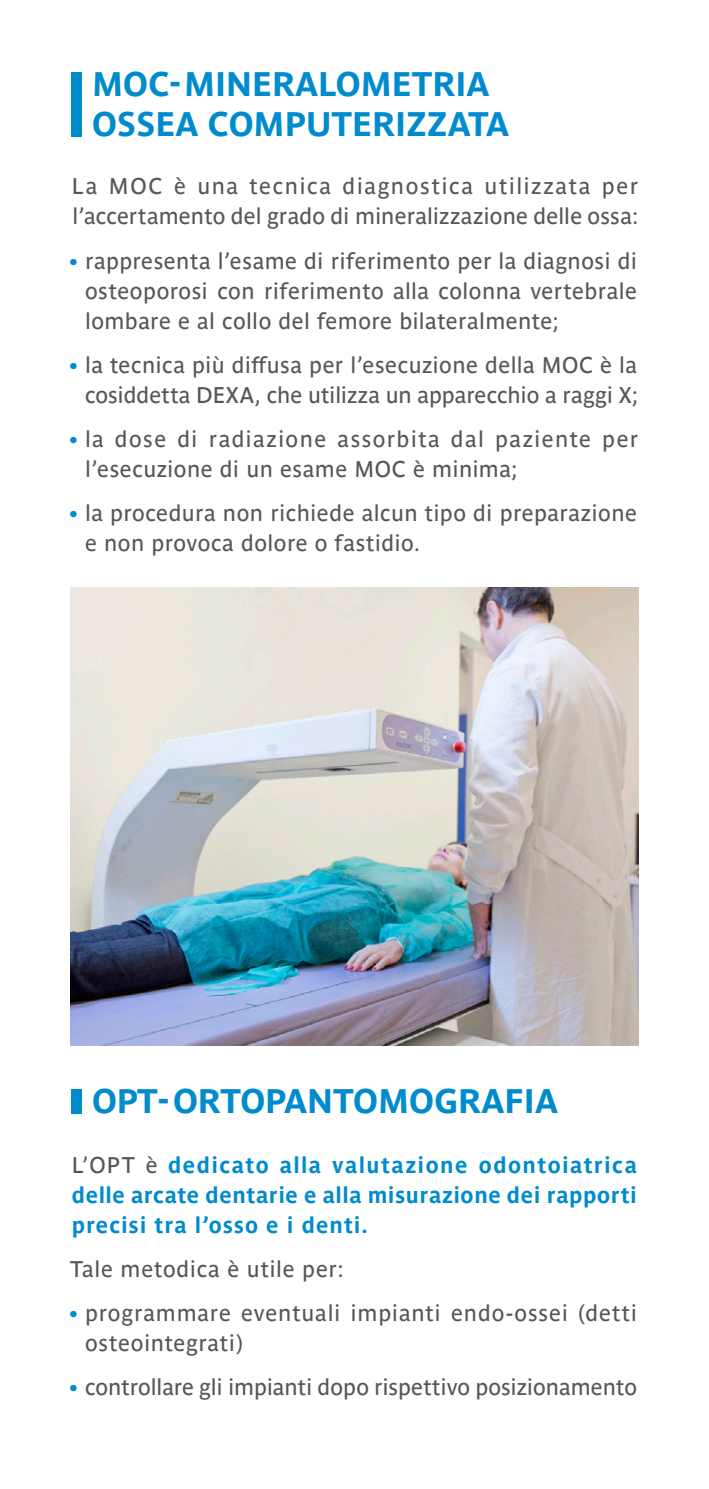
<style>
.page{position:relative;width:709px;height:1489px;background:#fff}
.page>*{position:absolute;margin:0;border:0;box-sizing:border-box;transform-origin:0 0}
.t1{font:700 33.75px "Parisine Ptf";color:#008bcc}
.t2{font:22.5px/30px "Parisine Ptf";letter-spacing:.02em;color:#575756}
.t3{font:700 22.5px/30px "Parisine Ptf";letter-spacing:.03em;color:#008bcc;text-align:justify}
.t4{font:22.5px/30px "Parisine Ptf";letter-spacing:.055em;color:#575756}
.t5{font:22.5px "Parisine Ptf";color:#575756}
.s1{font-weight:700;color:#008bcc}
.s2{font-weight:400;color:#575756}
</style>
<div class="page">
<div style="left:71px;top:72px;width:10px;height:64px;background:#008bcc"></div>
<img style="left:71px;top:587px;width:567px;height:458px">
<div style="left:71px;top:1089px;width:10px;height:24px;background:#008bcc"></div>
<p class="t1" style="left:92px;top:59px;width:399px">MOC-MINERALOMETRIA</p>
<p class="t1" style="left:92px;top:99px;width:419px">OSSEA COMPUTERIZZATA</p>
<p class="t2" style="left:72px;top:169px;width:568px">La MOC è una tecnica diagnostica utilizzata per l’accertamento del grado di mineralizzazione delle ossa:</p>
<p class="t2" style="left:85px;top:243px;width:553px;text-align:justify;text-indent:-15px"><span class="s1">•</span> rappresenta l’esame di riferimento per la diagnosi di osteoporosi con riferimento alla colonna vertebrale lombare e al collo del femore bilateralmente;</p>
<p class="t2" style="left:70px;top:348px;width:570px;text-align:right"><span class="s1">•</span> la tecnica più diffusa per l’esecuzione della MOC è la cosiddetta DEXA, che utilizza un apparecchio a raggi X;</p>
<p class="t4" style="left:85px;top:422px;width:554px;text-indent:-15px"><span class="s1">•</span> la dose di radiazione assorbita dal paziente per l’esecuzione di un esame MOC è minima;</p>
<p class="t2" style="left:85px;top:496px;width:553px;text-indent:-15px"><span class="s1">•</span> la procedura non richiede alcun tipo di preparazione e non provoca dolore o fastidio.</p>
<p class="t1" style="left:92px;top:1076px;width:467px">OPT- ORTOPANTOMOGRAFIA</p>
<p class="t3" style="left:72px;top:1147px;width:567px"><span class="s2">L’OPT è</span> dedicato alla valutazione odontoiatrica delle arcate dentarie e alla misurazione dei rapporti precisi tra l’osso e i denti.</p>
<p class="t2" style="left:70px;top:1251px;width:275px">Tale metodica è utile per:</p>
<p class="t2" style="left:85px;top:1295px;width:553px;text-indent:-15px"><span class="s1">•</span> programmare eventuali impianti endo-ossei (detti osteointegrati)</p>
<p class="t5" style="left:70px;top:1370px;width:568px"><span class="s1">•</span> controllare gli impianti dopo rispettivo posizionamento</p>
</div>
